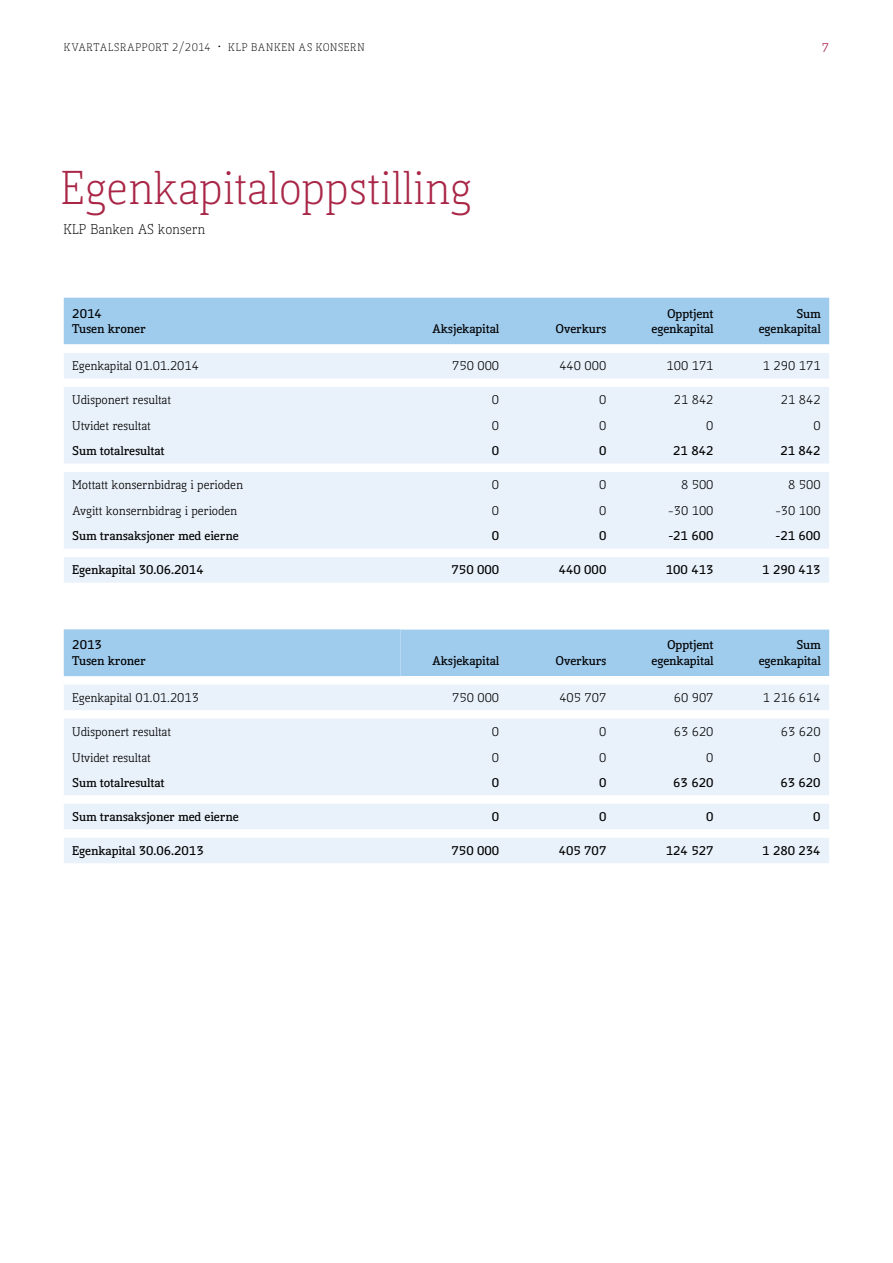
<style>
.page{position:relative;width:893px;height:1263px;background:#fff}
.page>*{position:absolute;margin:0;border:0;box-sizing:border-box;transform-origin:0 0}
.t1{font:300 45px "Kofi Pure Serif";color:#a92647}
.t2{font:300 13.5px "Kofi Pure Serif";color:#000}
.t3{font:700 12px/15.8px "Kofi Pure Serif";color:#000;text-align:right}
.t4{font:12px "Kofi Pure Serif";color:#000}
.t5{font:12px "Kofi Pure Serif";color:#a7214d}
.t6{font:300 10.5px "Kofi Pure Serif";letter-spacing:.06em;color:#000}
</style>
<div class="page">
<div style="left:64px;top:298px;width:765px;height:46px;background:#9fcbed"></div>
<svg style="left:64px;top:344px;width:765px;height:333px"></svg>
<svg style="left:64px;top:353px;width:765px;height:230px;fill:#e9f1fa"></svg>
<div style="left:64px;top:629px;width:337px;height:47px;background:#9fcbed"></div>
<svg style="left:64px;top:685px;width:765px;height:178px;fill:#e9f1fa"></svg>
<p class="t6" style="left:64px;top:40px;width:302px">KVARTALSRAPPORT 2/2014 • KLP BANKEN AS KONSERN</p>
<p class="t5" style="left:822px;top:40px;width:9px">7</p>
<h1 class="t1" style="left:61px;top:161px;width:412px">Egenkapitaloppstilling</h1>
<p class="t2" style="left:64px;top:221px;width:143px">KLP Banken AS konsern</p>
<p class="t3" style="left:72px;top:306px;width:75px;text-align:left">2014<br>Tusen kroner</p>
<p class="t3" style="left:432px;top:321px;width:69px">Aksjekapital</p>
<p class="t3" style="left:556px;top:321px;width:52px">Overkurs</p>
<p class="t3" style="left:652px;top:306px;width:63px">Opptjent egenkapital</p>
<p class="t3" style="left:759px;top:306px;width:63px">Sum egenkapital</p>
<p class="t4" style="left:72px;top:358px;width:128px">Egenkapital 01.01.2014</p>
<p class="t4" style="left:452px;top:358px;width:49px">750 000</p>
<p class="t4" style="left:559px;top:358px;width:49px">440 000</p>
<p class="t4" style="left:666px;top:358px;width:49px">100 171</p>
<p class="t4" style="left:763px;top:358px;width:59px">1 290 171</p>
<p class="t4" style="left:72px;top:392px;width:100px">Udisponert resultat</p>
<p class="t4" style="left:492px;top:392px;width:9px">0</p>
<p class="t4" style="left:599px;top:392px;width:9px">0</p>
<p class="t4" style="left:674px;top:392px;width:41px">21 842</p>
<p class="t4" style="left:781px;top:392px;width:41px">21 842</p>
<p class="t4" style="left:72px;top:418px;width:80px">Utvidet resultat</p>
<p class="t4" style="left:492px;top:418px;width:9px">0</p>
<p class="t4" style="left:599px;top:418px;width:9px">0</p>
<p class="t4" style="left:706px;top:418px;width:9px">0</p>
<p class="t4" style="left:813px;top:418px;width:9px">0</p>
<p class="t3" style="left:72px;top:443px;width:94px">Sum totalresultat</p>
<p class="t3" style="left:492px;top:443px;width:9px">0</p>
<p class="t3" style="left:599px;top:443px;width:9px">0</p>
<p class="t3" style="left:673px;top:443px;width:42px">21 842</p>
<p class="t3" style="left:780px;top:443px;width:42px">21 842</p>
<p class="t4" style="left:72px;top:477px;width:172px">Mottatt konsernbidrag i perioden</p>
<p class="t4" style="left:492px;top:477px;width:9px">0</p>
<p class="t4" style="left:599px;top:477px;width:9px">0</p>
<p class="t4" style="left:681px;top:477px;width:34px">8 500</p>
<p class="t4" style="left:788px;top:477px;width:34px">8 500</p>
<p class="t4" style="left:72px;top:503px;width:166px">Avgitt konsernbidrag i perioden</p>
<p class="t4" style="left:492px;top:503px;width:9px">0</p>
<p class="t4" style="left:599px;top:503px;width:9px">0</p>
<p class="t4" style="left:668px;top:503px;width:47px">-30 100</p>
<p class="t4" style="left:775px;top:503px;width:47px">-30 100</p>
<p class="t3" style="left:72px;top:528px;width:168px">Sum transaksjoner med eierne</p>
<p class="t3" style="left:492px;top:528px;width:9px">0</p>
<p class="t3" style="left:599px;top:528px;width:9px">0</p>
<p class="t3" style="left:668px;top:528px;width:47px">-21 600</p>
<p class="t3" style="left:776px;top:528px;width:47px">-21 600</p>
<p class="t3" style="left:72px;top:562px;width:133px">Egenkapital 30.06.2014</p>
<p class="t3" style="left:452px;top:562px;width:49px">750 000</p>
<p class="t3" style="left:559px;top:562px;width:49px">440 000</p>
<p class="t3" style="left:666px;top:562px;width:49px">100 413</p>
<p class="t3" style="left:762px;top:562px;width:60px">1 290 413</p>
<p class="t3" style="left:72px;top:637px;width:75px;text-align:left">2013<br>Tusen kroner</p>
<p class="t3" style="left:432px;top:653px;width:69px">Aksjekapital</p>
<p class="t3" style="left:556px;top:653px;width:52px">Overkurs</p>
<p class="t3" style="left:652px;top:637px;width:63px">Opptjent egenkapital</p>
<p class="t3" style="left:759px;top:637px;width:63px">Sum egenkapital</p>
<p class="t4" style="left:72px;top:690px;width:128px">Egenkapital 01.01.2013</p>
<p class="t4" style="left:452px;top:690px;width:49px">750 000</p>
<p class="t4" style="left:559px;top:690px;width:49px">405 707</p>
<p class="t4" style="left:674px;top:690px;width:41px">60 907</p>
<p class="t4" style="left:763px;top:690px;width:59px">1 216 614</p>
<p class="t4" style="left:72px;top:724px;width:100px">Udisponert resultat</p>
<p class="t4" style="left:492px;top:724px;width:9px">0</p>
<p class="t4" style="left:599px;top:724px;width:9px">0</p>
<p class="t4" style="left:674px;top:724px;width:41px">63 620</p>
<p class="t4" style="left:781px;top:724px;width:41px">63 620</p>
<p class="t4" style="left:72px;top:749px;width:80px">Utvidet resultat</p>
<p class="t4" style="left:492px;top:749px;width:9px">0</p>
<p class="t4" style="left:599px;top:749px;width:9px">0</p>
<p class="t4" style="left:706px;top:749px;width:9px">0</p>
<p class="t4" style="left:813px;top:749px;width:9px">0</p>
<p class="t3" style="left:72px;top:775px;width:94px">Sum totalresultat</p>
<p class="t3" style="left:492px;top:775px;width:9px">0</p>
<p class="t3" style="left:599px;top:775px;width:9px">0</p>
<p class="t3" style="left:673px;top:775px;width:42px">63 620</p>
<p class="t3" style="left:780px;top:775px;width:42px">63 620</p>
<p class="t3" style="left:72px;top:809px;width:168px">Sum transaksjoner med eierne</p>
<p class="t3" style="left:492px;top:809px;width:9px">0</p>
<p class="t3" style="left:599px;top:809px;width:9px">0</p>
<p class="t3" style="left:706px;top:809px;width:9px">0</p>
<p class="t3" style="left:813px;top:809px;width:9px">0</p>
<p class="t3" style="left:72px;top:842px;width:133px">Egenkapital 30.06.2013</p>
<p class="t3" style="left:452px;top:842px;width:49px">750 000</p>
<p class="t3" style="left:559px;top:842px;width:49px">405 707</p>
<p class="t3" style="left:666px;top:842px;width:49px">124 527</p>
<p class="t3" style="left:762px;top:842px;width:60px">1 280 234</p>
</div>
